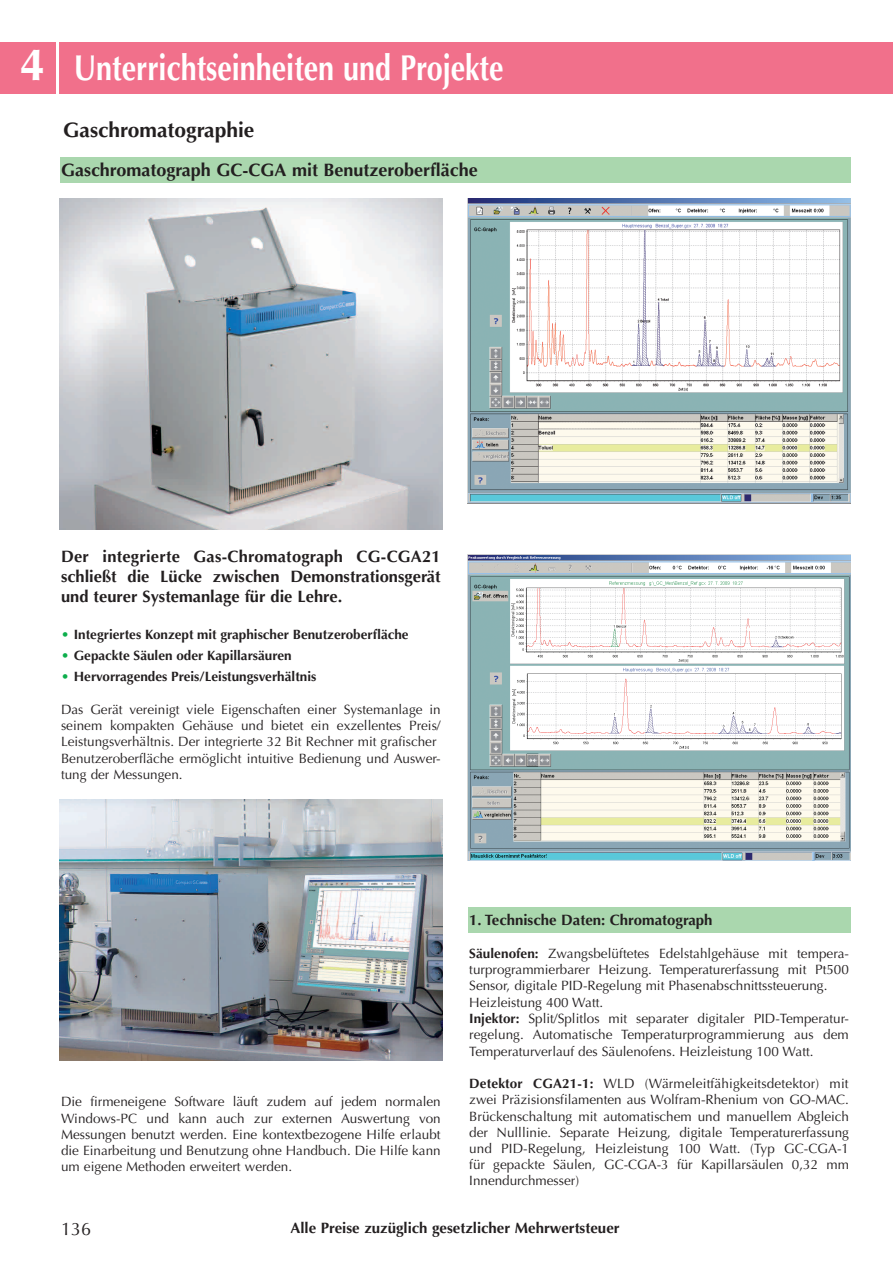
<style>
.page{position:relative;width:893px;height:1263px;background:#fff}
.page>*{position:absolute;margin:0;border:0;box-sizing:border-box;transform-origin:0 0}
.t1{font:700 36px "Optima LT Std";color:#fff;scale:.8 1}
.t2{font:700 21px "Optima LT Std";color:#231f20}
.t3{font:700 18px "Optima LT Std";color:#231f20}
.t4{font:18px "Optima LT Std";color:#231f20}
.t5{font:700 16.5px/19.8px "Optima LT Std";color:#231f20;text-align:justify}
.t6{font:700 15px "Optima LT Std";color:#231f20}
.t7{font:13.5px/16.2px "Optima LT Std";color:#231f20}
.t8{font:700 13.5px "Optima LT Std";color:#231f20}
.s1{font-size:45px}
.s2{color:#0cae4c}
.s3{font-weight:700}
</style>
<div class="page">
<div style="left:60px;top:43px;width:833px;height:51px;background:#f1708b"></div>
<div style="left:0;top:43px;width:55px;height:51px;background:#f1708b"></div>
<div style="left:60px;top:157px;width:790px;height:26px;background:#aad7ae"></div>
<img style="left:60px;top:198px;width:382px;height:331px">
<img style="left:60px;top:799px;width:382px;height:261px">
<img style="left:468px;top:198px;width:382px;height:306px">
<img style="left:468px;top:555px;width:382px;height:305px">
<div style="left:468px;top:907px;width:382px;height:26px;background:#aad7ae"></div>
<h1 class="t1" style="left:20px;top:47px;width:606px"><span class="s1">4</span> Unterrichtseinheiten und Projekte</h1>
<h2 class="t2" style="left:63px;top:118px;width:193px">Gaschromatographie</h2>
<h3 class="t3" style="left:61px;top:160px;width:418px">Gaschromatograph GC-CGA mit Benutzeroberfläche</h3>
<p class="t5" style="left:61px;top:547px;width:381px">Der integrierte Gas-Chromatograph CG-CGA21 schließt die Lücke zwischen Demonstrationsgerät und teurer Systemanlage für die Lehre.</p>
<p class="t8" style="left:61px;top:627px;width:349px"><span class="s2">•</span> Integriertes Konzept mit graphischer Benutzeroberfläche</p>
<p class="t8" style="left:61px;top:648px;width:232px"><span class="s2">•</span> Gepackte Säulen oder Kapillarsäuren</p>
<p class="t8" style="left:61px;top:669px;width:257px"><span class="s2">•</span> Hervorragendes Preis/Leistungsverhältnis</p>
<p class="t7" style="left:61px;top:701px;width:381px">Das Gerät vereinigt viele Eigenschaften einer Systemanlage in seinem kompakten Gehäuse und bietet ein exzellentes Preis/ Leistungsverhältnis. Der integrierte 32 Bit Rechner mit grafischer Benutzeroberfläche ermöglicht intuitive Bedienung und Auswer&shy;tung der Messungen.</p>
<p class="t7" style="left:61px;top:1094px;width:381px;text-align:justify">Die firmeneigene Software läuft zudem auf jedem normalen Windows-PC und kann auch zur externen Auswertung von Messungen benutzt werden. Eine kontextbezogene Hilfe erlaubt die Einarbeitung und Benutzung ohne Handbuch. Die Hilfe kann um eigene Methoden erweitert werden.</p>
<p class="t6" style="left:469px;top:911px;width:245px">1. Technische Daten: Chromatograph</p>
<p class="t7" style="left:469px;top:945px;width:381px"><span class="s3">Säulenofen:</span> Zwangsbelüftetes Edelstahlgehäuse mit tempera&shy;turprogrammierbarer Heizung. Temperaturerfassung mit Pt500<br>Sensor, digitale PID-Regelung mit Phasenabschnittssteuerung.<br>Heizleistung 400 Watt.<br><span class="s3">Injektor:</span> Split/Splitlos mit separater digitaler PID-Temperatur&shy;regelung. Automatische Temperaturprogrammierung aus dem Temperaturverlauf des Säulenofens. Heizleistung 100 Watt.</p>
<p class="t7" style="left:469px;top:1076px;width:381px;text-align:justify"><span class="s3">Detektor CGA21-1:</span> WLD (Wärmeleitfähigkeitsdetektor) mit zwei Präzisionsfilamenten aus Wolfram-Rhenium von GO-MAC.<br>Brückenschaltung mit automatischem und manuellem Abgleich der Nulllinie. Separate Heizung, digitale Temperaturerfassung und PID-Regelung, Heizleistung 100 Watt. (Typ GC-CGA-1 für gepackte Säulen, GC-CGA-3 für Kapillarsäulen 0,32 mm Innendurchmesser)</p>
<h3 class="t4" style="left:61px;top:1218px;width:32px">136</h3>
<p class="t6" style="left:290px;top:1219px;width:331px">Alle Preise zuzüglich gesetzlicher Mehrwertsteuer</p>
</div>
